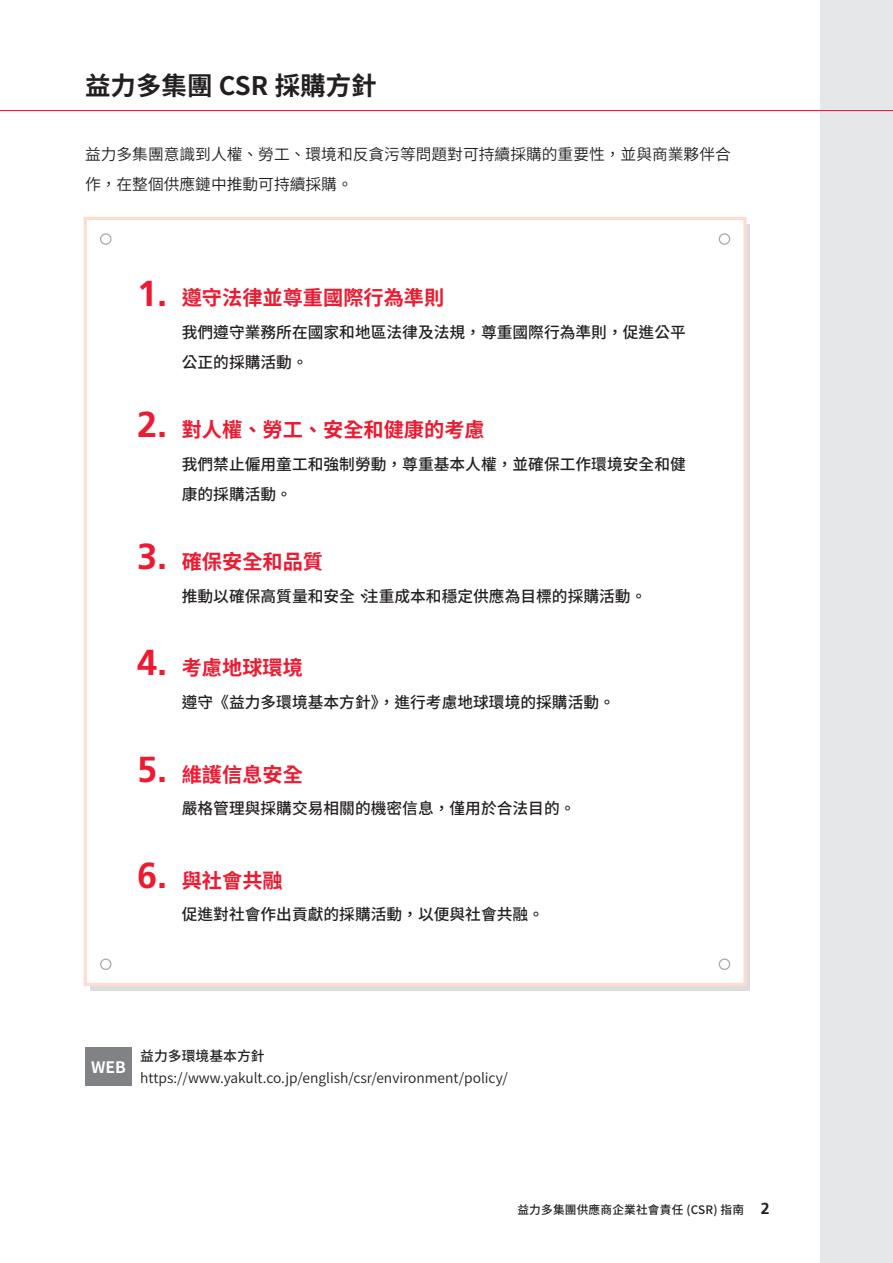
<style>
.page{position:relative;width:893px;height:1263px;background:#fff}
.page>*{position:absolute;margin:0;border:0;box-sizing:border-box;transform-origin:0 0}
.赤色番号{font:700 36.15px "Frutiger";color:#ed1a31}
.中見出し{font:700 25.5px "Source Han Sans";color:#231f20}
.小見出し{font:700 20.25px "Source Han Sans";color:#ed1a31}
.ノンブル{font:700 15.9px "Frutiger";color:#231f20}
.本文_roman{font:500 15.75px/30px "Source Han Sans";color:#231f20}
.本文_light{font:15.75px/30px "Source Han Sans";color:#231f20}
.表{font:700 15.75px "Source Han Sans";color:#fff}
.キャプション{font:13.8px "Source Han Sans";color:#231f20}
.キャプション-2{font:500 13.8px "Source Han Sans";color:#231f20}
.フッター{font:500 11.7px "Source Han Sans";letter-spacing:.015em;color:#231f20}
</style>
<div class="page">
<div style="left:821px;top:0;width:72px;height:1263px;background:#e6e7e9"></div>
<hr style="left:0;top:110px;width:893px;height:1px;background:#ed1a31">
<div style="left:84px;top:217px;width:663px;height:769px;background:#fff;border:3px solid #fdddd1"></div>
<svg style="left:101px;top:234px;width:10px;height:10px"></svg>
<div style="left:100px;top:233px;width:12px;height:12px;border:1px solid #a8a9ad;border-radius:50%"></div>
<div style="left:719px;top:233px;width:11px;height:12px;border:1px solid #a8a9ad;border-radius:50%"></div>
<svg style="left:101px;top:959px;width:10px;height:10px"></svg>
<div style="left:100px;top:958px;width:12px;height:12px;border:1px solid #a8a9ad;border-radius:50%"></div>
<div style="left:719px;top:958px;width:11px;height:12px;border:1px solid #a8a9ad;border-radius:50%"></div>
<div style="left:85px;top:1048px;width:47px;height:38px;background:#808285"></div>
<p class="中見出し" style="left:85px;top:71px;width:293px">益力多集團 CSR 採購方針</p>
<p class="本文_light" style="left:85px;top:140px;width:647px">益力多集團意識到人權、勞工、環境和反貪污等問題對可持續採購的重要性，並與商業夥伴合作，在整個供應鏈中推動可持續採購。</p>
<p class="赤色番号" style="left:137px;top:272px;width:32px">1.</p>
<p class="赤色番号" style="left:137px;top:404px;width:32px">2.</p>
<p class="赤色番号" style="left:137px;top:535px;width:32px">3.</p>
<p class="小見出し" style="left:182px;top:287px;width:264px">遵守法律並尊重國際行為準則</p>
<p class="本文_roman" style="left:182px;top:317px;width:505px">我們遵守業務所在國家和地區法律及法規，尊重國際行為準則，促進公平公正的採購活動。</p>
<p class="小見出し" style="left:182px;top:418px;width:304px">對人權、勞工、安全和健康的考慮</p>
<p class="本文_roman" style="left:182px;top:449px;width:505px">我們禁止僱用童工和強制勞動，尊重基本人權，並確保工作環境安全和健康的採購活動。</p>
<p class="小見出し" style="left:182px;top:550px;width:143px">確保安全和品質</p>
<p class="本文_roman" style="left:182px;top:581px;width:466px">推動以確保高質量和安全、注重成本和穩定供應為目標的採購活動。</p>
<p class="赤色番号" style="left:137px;top:642px;width:32px">4.</p>
<p class="小見出し" style="left:182px;top:656px;width:123px">考慮地球環境</p>
<p class="本文_roman" style="left:182px;top:687px;width:435px">遵守《益力多環境基本方針》，進行考慮地球環境的採購活動。</p>
<p class="赤色番号" style="left:137px;top:748px;width:32px">5.</p>
<p class="小見出し" style="left:182px;top:763px;width:123px">維護信息安全</p>
<p class="本文_roman" style="left:182px;top:794px;width:395px">嚴格管理與採購交易相關的機密信息，僅用於合法目的。</p>
<p class="赤色番号" style="left:137px;top:854px;width:32px">6.</p>
<p class="小見出し" style="left:182px;top:869px;width:102px">與社會共融</p>
<p class="本文_roman" style="left:182px;top:900px;width:364px">促進對社會作出貢獻的採購活動，以便與社會共融。</p>
<p class="表" style="left:91px;top:1058px;width:36px">WEB</p>
<p class="キャプション-2" style="left:140px;top:1048px;width:126px">益力多環境基本方針</p>
<p class="キャプション" style="left:140px;top:1070px;width:369px">https://www.yakult.co.jp/english/csr/environment/policy/</p>
<p class="フッター" style="left:517px;top:1203px;width:228px">益力多集團供應商企業社會責任 (CSR) 指南</p>
<p class="ノンブル" style="left:761px;top:1199px;width:10px">2</p>
</div>
